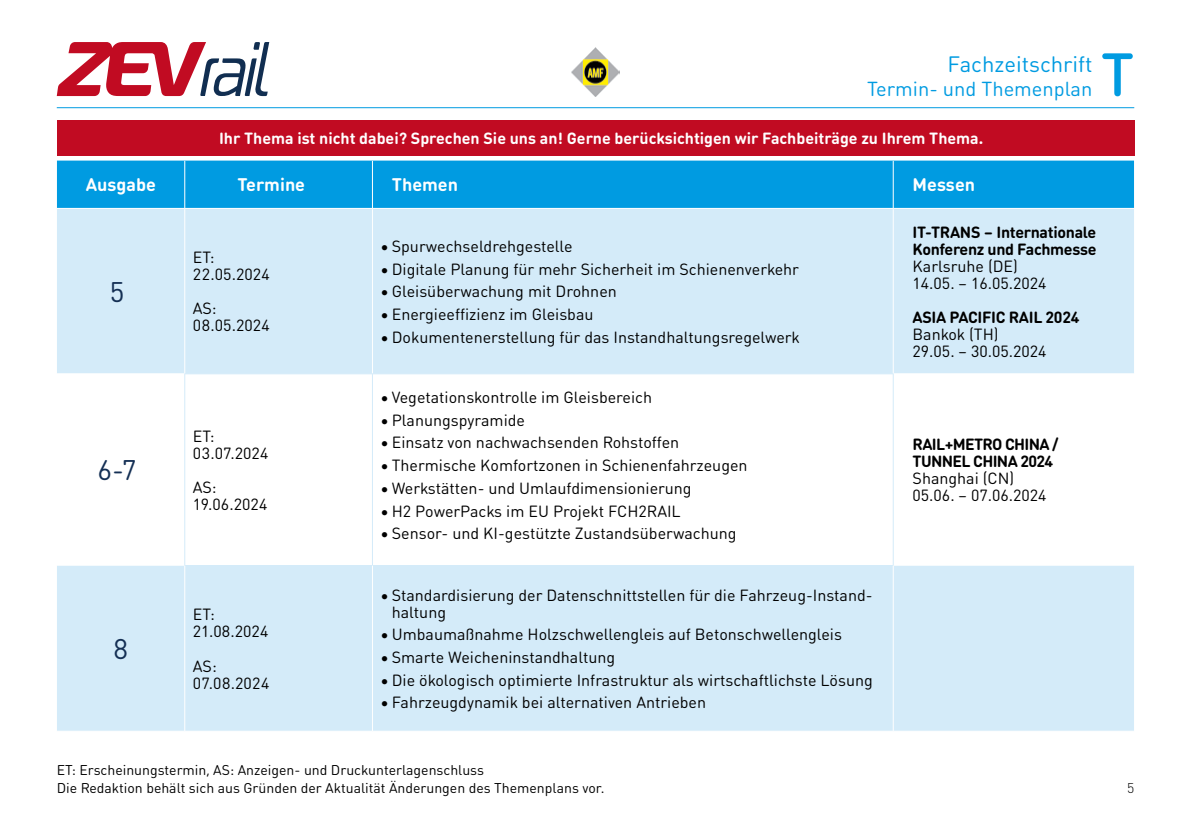
<style>
.page{position:relative;width:1191px;height:840px;background:#fff}
.page>*{position:absolute;margin:0;border:0;box-sizing:border-box;transform-origin:0 0}
.t1{font:500 60px "DIN Round OT";color:#009be1}
.t2{font:28px "DIN Round OT";color:#142f54}
.t3{font:22px "DIN Round OT";color:#009be1}
.t4{font:20px "DIN Round OT";color:#009be1}
.t5{font:700 18px "DIN Round OT";color:#fff}
.t6{font:16px/17px "DIN Round OT";color:#000}
.t7{font:700 16px "DIN Round OT";color:#fff}
.t8{font:700 16px/17px "DIN Round OT";letter-spacing:-.02em;color:#000}
.t9{font:700 16px/17px "DIN Round OT";letter-spacing:-.04em;color:#000}
.t10{font:16px/17px "DIN Round OT";letter-spacing:.025em;color:#000}
.t11{font:14px/18px "DIN Round OT";color:#000}
.t12{font:300 14px "DIN Round OT";color:#000}
</style>
<div class="page">
<img style="left:571px;top:48px;width:48px;height:48px">
<hr style="left:57px;top:107px;width:1077px;height:1px;background:#009be1">
<div style="left:57px;top:160px;width:1077px;height:48px;background:#009be1"></div>
<div style="left:57px;top:209px;width:1077px;height:521px;background:#d4ebf9"></div>
<svg style="left:57px;top:374px;width:1077px;height:191px"></svg>
<hr style="left:184px;top:161px;width:1px;height:47px;background:#fff">
<hr style="left:372px;top:161px;width:1px;height:47px;background:#fff">
<hr style="left:893px;top:161px;width:1px;height:47px;background:#fff">
<hr style="left:184px;top:208px;width:1px;height:165px;background:#fff">
<hr style="left:372px;top:208px;width:1px;height:165px;background:#fff">
<hr style="left:893px;top:208px;width:1px;height:165px;background:#fff">
<hr style="left:57px;top:373px;width:127px;height:1px;background:#fff">
<hr style="left:893px;top:373px;width:241px;height:1px;background:#fff">
<hr style="left:184px;top:373px;width:188px;height:1px;background:#d4ebf9">
<hr style="left:184px;top:374px;width:1px;height:191px;background:#d4ebf9">
<hr style="left:372px;top:373px;width:521px;height:1px;background:#d4ebf9">
<hr style="left:372px;top:374px;width:1px;height:191px;background:#d4ebf9">
<hr style="left:893px;top:374px;width:1px;height:191px;background:#d4ebf9">
<hr style="left:184px;top:565px;width:188px;height:1px;background:#d4ebf9">
<hr style="left:372px;top:565px;width:521px;height:1px;background:#d4ebf9">
<hr style="left:184px;top:565px;width:1px;height:165px;background:#fff">
<hr style="left:372px;top:565px;width:1px;height:165px;background:#fff">
<hr style="left:893px;top:565px;width:1px;height:165px;background:#fff">
<svg style="left:57px;top:42px;width:212px;height:54px"></svg>
<div style="left:57px;top:120px;width:1077px;height:36px;background:#c10b22"></div>
<h3 class="t3" style="left:947px;top:50px;width:146px">Fachzeitschrift</h3>
<p class="t4" style="left:867px;top:76px;width:227px">Termin- und Themenplan</p>
<h1 class="t1" style="left:1100px;top:36px;width:35px">T</h1>
<p class="t7" style="left:219px;top:128px;width:766px">Ihr Thema ist nicht dabei? Sprechen Sie uns an! Gerne berücksichtigen wir Fachbeiträge zu Ihrem Thema.</p>
<p class="t5" style="left:86px;top:173px;width:72px">Ausgabe</p>
<p class="t5" style="left:237px;top:173px;width:69px">Termine</p>
<p class="t5" style="left:392px;top:173px;width:68px">Themen</p>
<p class="t5" style="left:912px;top:173px;width:64px">Messen</p>
<h2 class="t2" style="left:110px;top:274px;width:16px">5</h2>
<h2 class="t2" style="left:97px;top:452px;width:41px">6-7</h2>
<h2 class="t2" style="left:114px;top:631px;width:16px">8</h2>
<p class="t6" style="left:193px;top:248px;width:79px">ET:<br>22.05.2024</p>
<p class="t6" style="left:193px;top:299px;width:78px">AS:<br>08.05.2024</p>
<p class="t6" style="left:193px;top:427px;width:77px">ET:<br>03.07.2024</p>
<p class="t6" style="left:193px;top:478px;width:76px">AS:<br>19.06.2024</p>
<p class="t6" style="left:193px;top:605px;width:77px">ET:<br>21.08.2024</p>
<p class="t10" style="left:193px;top:656px;width:78px">AS:<br>07.08.2024</p>
<p class="t6" style="left:380px;top:237px;width:193px">• Spurwechseldrehgestelle</p>
<p class="t6" style="left:380px;top:260px;width:420px">• Digitale Planung für mehr Sicherheit im Schienenverkehr</p>
<p class="t6" style="left:380px;top:282px;width:238px">• Gleisüberwachung mit Drohnen</p>
<p class="t6" style="left:380px;top:305px;width:214px">• Energieeffizienz im Gleisbau</p>
<p class="t6" style="left:380px;top:328px;width:421px">• Dokumentenerstellung für das Instandhaltungsregelwerk</p>
<p class="t6" style="left:380px;top:388px;width:273px">• Vegetationskontrolle im Gleisbereich</p>
<p class="t6" style="left:380px;top:411px;width:146px">• Planungspyramide</p>
<p class="t6" style="left:380px;top:433px;width:300px">• Einsatz von nachwachsenden Rohstoffen</p>
<p class="t6" style="left:380px;top:456px;width:369px">• Thermische Komfortzonen in Schienenfahrzeugen</p>
<p class="t6" style="left:380px;top:479px;width:313px">• Werkstätten- und Umlaufdimensionierung</p>
<p class="t6" style="left:380px;top:501px;width:302px">• H2 PowerPacks im EU Projekt FCH2RAIL</p>
<p class="t6" style="left:380px;top:524px;width:358px">• Sensor- und KI-gestützte Zustandsüberwachung</p>
<p class="t6" style="left:392px;top:585px;width:482px;text-indent:-11px">• Standardisierung der Datenschnittstellen für die Fahrzeug-Instand&shy;haltung</p>
<p class="t6" style="left:380px;top:625px;width:463px">• Umbaumaßnahme Holzschwellengleis auf Betonschwellengleis</p>
<p class="t6" style="left:380px;top:648px;width:236px">• Smarte Weicheninstandhaltung</p>
<p class="t6" style="left:380px;top:670px;width:494px">• Die ökologisch optimierte Infrastruktur als wirtschaftlichste Lösung</p>
<p class="t6" style="left:380px;top:693px;width:327px">• Fahrzeugdynamik bei alternativen Antrieben</p>
<p class="t11" style="left:57px;top:760px;width:549px">ET: Erscheinungstermin, AS: Anzeigen- und Druckunterlagenschluss<br>Die Redaktion behält sich aus Gründen der Aktualität Änderungen des Themenplans vor.</p>
<p class="t8" style="left:912px;top:223px;width:185px">IT-TRANS – Internationale<br>Konferenz und Fachmesse</p>
<p class="t6" style="left:912px;top:257px;width:135px">Karlsruhe (DE)<br>14.05. – 16.05.2024</p>
<p class="t8" style="left:912px;top:308px;width:168px">ASIA PACIFIC RAIL 2024</p>
<p class="t6" style="left:912px;top:325px;width:135px">Bankok (TH)<br>29.05. – 30.05.2024</p>
<p class="t9" style="left:912px;top:435px;width:147px">RAIL+METRO CHINA /<br>TUNNEL CHINA 2024</p>
<p class="t6" style="left:912px;top:469px;width:135px">Shanghai (CN)<br>05.06. – 07.06.2024</p>
<p class="t12" style="left:1127px;top:778px;width:9px">5</p>
</div>
